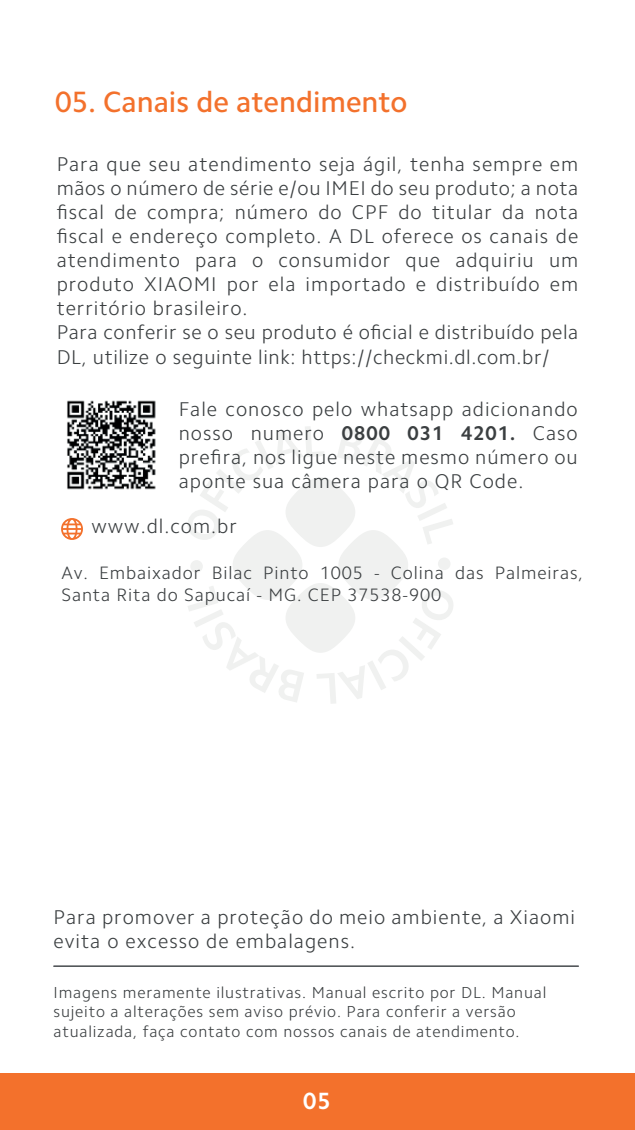
<style>
.page{position:relative;width:635px;height:1130px;background:#fff}
.page>*{position:absolute;margin:0;border:0;box-sizing:border-box;transform-origin:0 0}
.t1{font:500 29.6px "Camphor Pro";color:#f3712c}
.t2{font:700 23.6px "Camphor Pro";color:#fff}
.t3{font:300 20px/24px "Camphor Pro";letter-spacing:.05em;color:#3b3f41}
.t4{font:300 18px/21.6px "Camphor Pro";letter-spacing:.05em;color:#3b3f41}
.t5{font:300 16px/19.2px "Camphor Pro";letter-spacing:.05em;color:#3b3f41}
.s1{font-weight:700}
</style>
<div class="page">
<div style="left:0;top:1073px;width:635px;height:56px;background:#f3712c"></div>
<svg style="left:188px;top:426px;width:265px;height:277px"></svg>
<svg style="left:61px;top:518px;width:22px;height:22px"></svg>
<img style="left:67px;top:400px;width:89px;height:90px">
<hr style="left:54px;top:965px;width:525px;height:1px;background:#4b5157">
<h1 class="t1" style="left:55px;top:84px;width:354px">05. Canais de atendimento</h1>
<p class="t3" style="left:57px;top:152px;width:523px">Para que seu atendimento seja ágil, tenha sempre em mãos o número de série e/ou IMEI do seu produto; a nota fiscal de compra; número do CPF do titular da nota fiscal e endereço completo. A DL oferece os canais de atendimento para o consumidor que adquiriu um produto XIAOMI por ela importado e distribuído em território brasileiro.<br>Para conferir se o seu produto é oficial e distribuído pela DL, utilize o seguinte link: https://checkmi.dl.com.br/</p>
<p class="t3" style="left:179px;top:397px;width:401px;text-align:justify">Fale conosco pelo whatsapp adicionando nosso numero <span class="s1">0800 031 4201.</span> Caso prefira, nos ligue neste mesmo número ou aponte sua câmera para o QR Code.</p>
<p class="t3" style="left:91px;top:514px;width:147px">www.dl.com.br</p>
<p class="t4" style="left:61px;top:562px;width:523px">Av. Embaixador Bilac Pinto 1005 - Colina das Palmeiras,<br>Santa Rita do Sapucaí - MG. CEP 37538-900</p>
<p class="t3" style="left:54px;top:905px;width:523px">Para promover a proteção do meio ambiente, a Xiaomi evita o excesso de embalagens.</p>
<p class="t5" style="left:54px;top:983px;width:494px">Imagens meramente ilustrativas. Manual escrito por DL. Manual sujeito a alterações sem aviso prévio. Para conferir a versão atualizada, faça contato com nossos canais de atendimento.</p>
<p class="t2" style="left:303px;top:1087px;width:29px">05</p>
</div>
